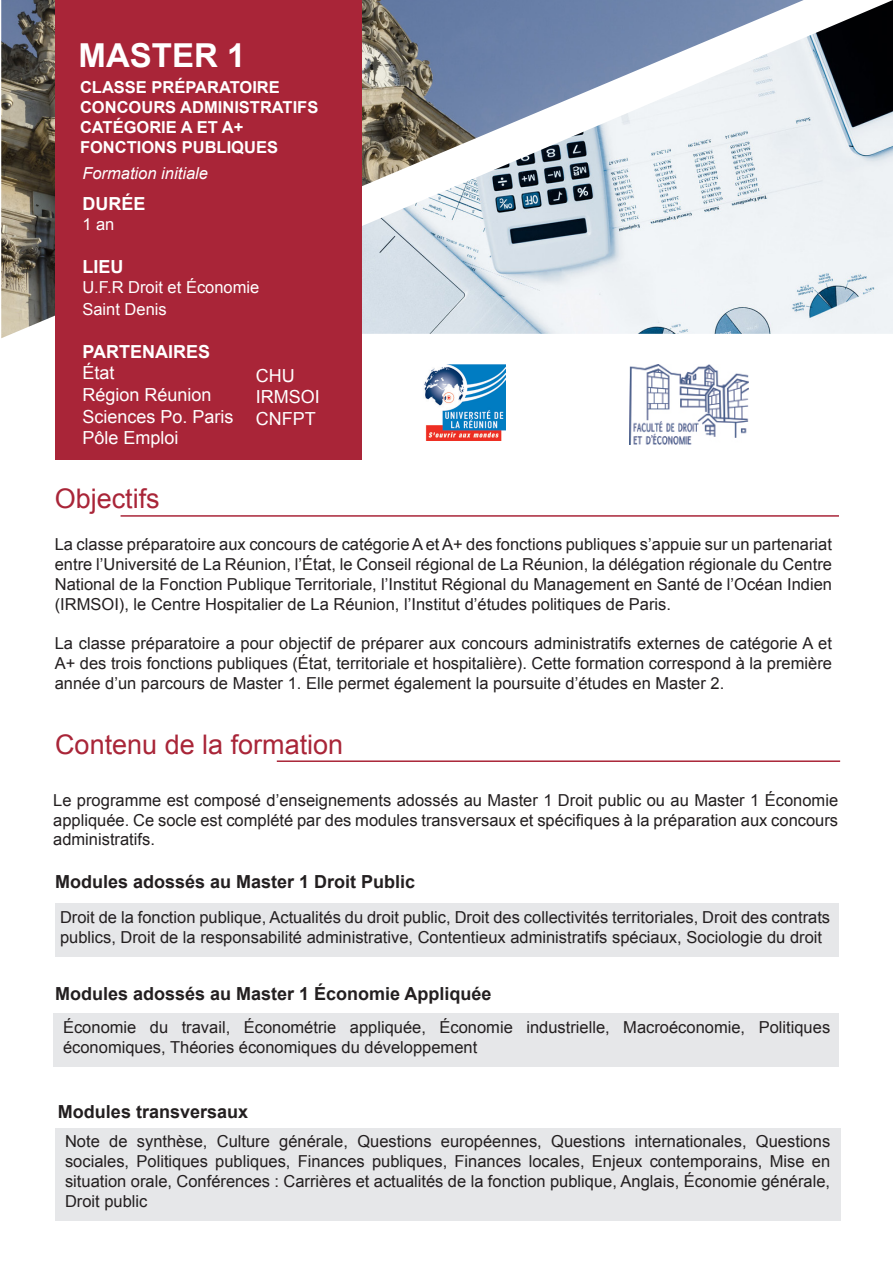
<style>
.page{position:relative;width:893px;height:1263px;background:#fff}
.page>*{position:absolute;margin:0;border:0;box-sizing:border-box;transform-origin:0 0}
.t1{font:700 33px "Arial";color:#fff}
.t2{font:27px "Arial";color:#a92538}
.t3{font:700 18px "Arial";color:#231f20}
.t4{font:18px "Arial";color:#fff}
.t5{font:700 18px "Arial";color:#fff}
.t6{font:16.5px/19.8px "Arial";color:#231f20;text-align:justify}
.t7{font:700 16.5px "Arial";color:#fff}
.t8{font:16.5px "Arial";color:#fff}
.t9{font:italic 16.5px "Arial";color:#fff}
</style>
<div class="page">
<div style="left:55px;top:1128px;width:785px;height:92px;background:#e6e7e9"></div>
<div style="left:53px;top:1013px;width:785px;height:54px;background:#e6e7e9"></div>
<div style="left:55px;top:903px;width:784px;height:54px;background:#e6e7e9"></div>
<img style="left:1px;top:0;width:361px;height:338px">
<img style="left:361px;top:0;width:532px;height:334px">
<div style="left:55px;top:0;width:306px;height:459px;background:#a92538"></div>
<hr style="left:121px;top:515px;width:718px;height:2px;background:#a92538">
<hr style="left:277px;top:760px;width:563px;height:2px;background:#a92538">
<img style="left:424px;top:364px;width:81px;height:77px">
<img style="left:629px;top:365px;width:120px;height:79px">
<p class="t1" style="left:79px;top:34px;width:168px">MASTER 1</p>
<p class="t7" style="left:80px;top:77px;width:201px">CLASSE PRÉPARATOIRE</p>
<p class="t7" style="left:80px;top:96px;width:240px">CONCOURS ADMINISTRATIFS</p>
<p class="t7" style="left:80px;top:116px;width:165px">CATÉGORIE A ET A+</p>
<p class="t7" style="left:80px;top:136px;width:200px">FONCTIONS PUBLIQUES</p>
<p class="t9" style="left:82px;top:162px;width:127px">Formation initiale</p>
<p class="t5" style="left:82px;top:192px;width:64px">DURÉE</p>
<p class="t8" style="left:82px;top:213px;width:34px">1 an</p>
<p class="t5" style="left:82px;top:255px;width:43px">LIEU</p>
<p class="t8" style="left:82px;top:276px;width:178px">U.F.R Droit et Économie</p>
<p class="t8" style="left:82px;top:298px;width:86px">Saint Denis</p>
<p class="t5" style="left:82px;top:340px;width:129px">PARTENAIRES</p>
<p class="t4" style="left:82px;top:361px;width:34px">État</p>
<p class="t4" style="left:82px;top:383px;width:131px">Région Réunion</p>
<p class="t4" style="left:82px;top:404px;width:153px">Sciences Po. Paris</p>
<p class="t4" style="left:82px;top:426px;width:98px">Pôle Emploi</p>
<p class="t4" style="left:256px;top:364px;width:40px">CHU</p>
<p class="t4" style="left:256px;top:385px;width:66px">IRMSOI</p>
<p class="t4" style="left:256px;top:407px;width:61px">CNFPT</p>
<p class="t2" style="left:55px;top:480px;width:107px">Objectifs</p>
<p class="t6" style="left:55px;top:535px;width:779px">La classe préparatoire aux concours de catégorie A et A+ des fonctions publiques s’appuie sur un partenariat entre l’Université de La Réunion, l’État, le Conseil régional de La Réunion, la délégation régionale du Centre National de la Fonction Publique Territoriale, l’Institut Régional du Management en Santé de l’Océan Indien (IRMSOI), le Centre Hospitalier de La Réunion, l’Institut d’études politiques de Paris.</p>
<p class="t6" style="left:55px;top:634px;width:779px">La classe préparatoire a pour objectif de préparer aux concours administratifs externes de catégorie A et A+ des trois fonctions publiques (État, territoriale et hospitalière). Cette formation correspond à la première année d’un parcours de Master 1. Elle permet également la poursuite d’études en Master 2.</p>
<p class="t2" style="left:55px;top:726px;width:290px">Contenu de la formation</p>
<p class="t6" style="left:53px;top:790px;width:786px">Le programme est composé d’enseignements adossés au Master 1 Droit public ou au Master 1 Économie appliquée. Ce socle est complété par des modules transversaux et spécifiques à la préparation aux concours administratifs.</p>
<p class="t3" style="left:55px;top:870px;width:362px">Modules adossés au Master 1 Droit Public</p>
<p class="t6" style="left:60px;top:907px;width:772px">Droit de la fonction publique, Actualités du droit public, Droit des collectivités territoriales, Droit des contrats publics, Droit de la responsabilité administrative, Contentieux administratifs spéciaux, Sociologie du droit</p>
<p class="t3" style="left:55px;top:981px;width:438px">Modules adossés au Master 1 Économie Appliquée</p>
<p class="t6" style="left:63px;top:1017px;width:769px">Économie du travail, Économétrie appliquée, Économie industrielle, Macroéconomie, Politiques économiques, Théories économiques du développement</p>
<p class="t3" style="left:58px;top:1100px;width:192px">Modules transversaux</p>
<p class="t6" style="left:65px;top:1132px;width:767px">Note de synthèse, Culture générale, Questions européennes, Questions internationales, Questions sociales, Politiques publiques, Finances publiques, Finances locales, Enjeux contemporains, Mise en situation orale, Conférences : Carrières et actualités de la fonction publique, Anglais, Économie générale, Droit public</p>
</div>
